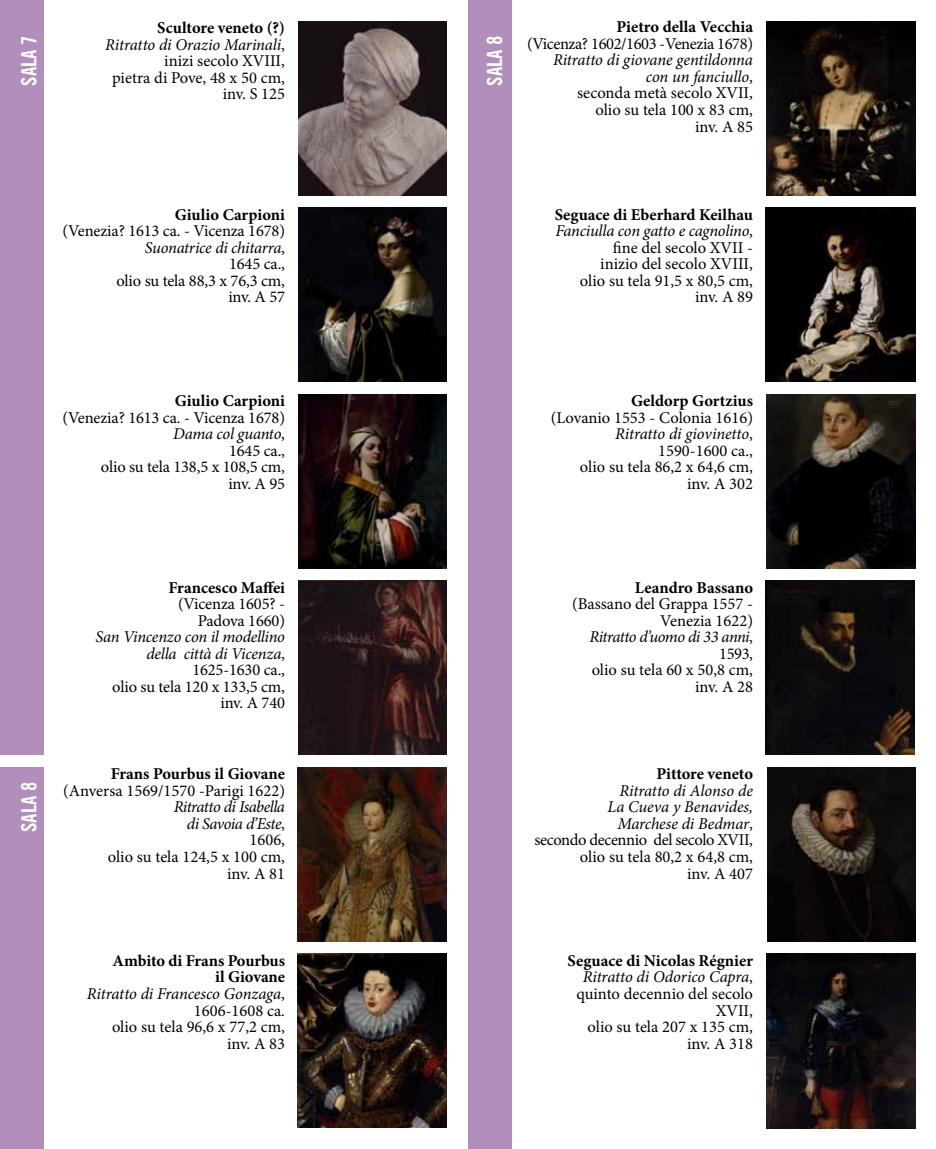
<style>
.page{position:relative;width:936px;height:1149px;background:#fff}
.page>*{position:absolute;margin:0;border:0;box-sizing:border-box;transform-origin:0 0}
.t1{font:21px "Trade Gothic LT Std Bd Cn 20";color:#fff}
.t2{font:16.5px/16.5px "Minion Pro";letter-spacing:-.005em;color:#000;text-align:right}
.t3{font:16.5px/16.5px "Minion Pro";letter-spacing:-.025em;color:#000;text-align:right}
.t4{font:700 16.5px "Minion Pro";color:#000}
.t5{font:italic 16.5px/16.5px "Minion Pro";letter-spacing:-.015em;color:#000;text-align:right}
.s1{font-weight:700}
.s2{font-style:italic}
.s3{font-style:normal}
</style>
<div class="page">
<img style="left:765px;top:580px;width:149px;height:174px">
<img style="left:767px;top:767px;width:148px;height:173px">
<img style="left:766px;top:953px;width:149px;height:174px">
<img style="left:766px;top:21px;width:149px;height:174px">
<img style="left:298px;top:767px;width:148px;height:173px">
<img style="left:298px;top:953px;width:148px;height:173px">
<div style="left:0;top:0;width:43px;height:754px;background:#b18ebc"></div>
<div style="left:468px;top:0;width:43px;height:1148px;background:#b18ebc"></div>
<div style="left:0;top:767px;width:43px;height:381px;background:#b18ebc"></div>
<img style="left:298px;top:208px;width:149px;height:173px">
<img style="left:298px;top:394px;width:149px;height:174px">
<img style="left:298px;top:580px;width:148px;height:174px">
<img style="left:298px;top:21px;width:149px;height:174px">
<img style="left:765px;top:208px;width:150px;height:173px">
<img style="left:766px;top:394px;width:149px;height:174px">
<p class="t2" style="left:105px;top:20px;width:181px"><span class="s1">Scultore veneto (?)<br></span><span class="s2">Ritratto di Orazio Marinali</span>, inizi secolo XVIII,<br>pietra di Pove, 48 x 50 cm, inv. S 125</p>
<p class="t1" style="left:16px;top:86px;width:52px;rotate:-90deg">SALA 7</p>
<p class="t1" style="left:481px;top:86px;width:52px;rotate:-90deg">SALA 8</p>
<p class="t4" style="left:616px;top:16px;width:138px">Pietro della Vecchia</p>
<p class="t3" style="left:527px;top:35px;width:227px">(Vicenza? 1602/1603 -Venezia 1678)</p>
<p class="t2" style="left:553px;top:52px;width:201px"><span class="s2">Ritratto di giovane gentildonna con un fanciullo</span>,<br>seconda metà secolo XVII, olio su tela 100 x 83 cm,<br>inv. A 85</p>
<p class="t4" style="left:175px;top:203px;width:112px">Giulio Carpioni</p>
<p class="t2" style="left:63px;top:223px;width:224px">(Venezia? 1613 ca. - Vicenza 1678)<br><span class="s2">Suonatrice di chitarra</span>,<br>1645 ca.,<br>olio su tela 88,3 x 76,3 cm,<br>inv. A 57</p>
<p class="t2" style="left:554px;top:206px;width:200px"><span class="s1">Seguace di Eberhard Keilhau<br></span><span class="s2">Fanciulla con gatto e cagnolino</span>, fine del secolo XVII -<br>inizio del secolo XVIII,<br>olio su tela 91,5 x 80,5 cm, inv. A 89</p>
<p class="t4" style="left:175px;top:389px;width:112px">Giulio Carpioni</p>
<p class="t2" style="left:63px;top:409px;width:224px">(Venezia? 1613 ca. - Vicenza 1678)<br><span class="s2">Dama col guanto</span>,<br>1645 ca.,<br>olio su tela 138,5 x 108,5 cm,<br>inv. A 95</p>
<p class="t1" style="left:16px;top:831px;width:52px;rotate:-90deg">SALA 8</p>
<p class="t4" style="left:168px;top:575px;width:118px">Francesco Maffei</p>
<p class="t2" style="left:178px;top:595px;width:108px">(Vicenza 1605? -<br>Padova 1660)</p>
<p class="t5" style="left:96px;top:628px;width:191px">San Vincenzo con il modellino della città di Vicenza<span class="s3">,<br>1625-1630 ca.,<br>olio su tela 120 x 133,5 cm, inv. A 740</span></p>
<p class="t4" style="left:111px;top:762px;width:176px">Frans Pourbus il Giovane</p>
<p class="t2" style="left:63px;top:782px;width:223px">(Anversa 1569/1570 -Parigi 1622)</p>
<p class="t2" style="left:108px;top:798px;width:179px"><span class="s2">Ritratto di Isabella<br>di Savoia d’Este</span>,<br>1606,<br>olio su tela 124,5 x 100 cm, inv. A 81</p>
<p class="t2" style="left:87px;top:952px;width:199px"><span class="s1">Ambito di Frans Pourbus<br>il Giovane<br></span><span class="s2">Ritratto di Francesco Gonzaga</span>,<br>1606-1608 ca.<br>olio su tela 96,6 x 77,2 cm, inv. A 83</p>
<p class="t4" style="left:631px;top:389px;width:123px">Geldorp Gortzius</p>
<p class="t2" style="left:551px;top:409px;width:204px">(Lovanio 1553 - Colonia 1616)<br><span class="s2">Ritratto di giovinetto</span>,<br>1590-1600 ca.,<br>olio su tela 86,2 x 64,6 cm,<br>inv. A 302</p>
<p class="t4" style="left:634px;top:575px;width:120px">Leandro Bassano</p>
<p class="t2" style="left:572px;top:595px;width:182px">(Bassano del Grappa 1557 -<br>Venezia 1622)<br><span class="s2">Ritratto d’uomo di 33 anni</span>,<br>1593,<br>olio su tela 60 x 50,8 cm, inv. A 28</p>
<p class="t4" style="left:656px;top:762px;width:98px">Pittore veneto</p>
<p class="t3" style="left:534px;top:782px;width:220px"><span class="s2">Ritratto di Alonso de<br>La Cueva y Benavides,<br>Marchese di Bedmar</span>,<br>secondo decennio del secolo XVII, olio su tela 80,2 x 64,8 cm,<br>inv. A 407</p>
<p class="t2" style="left:567px;top:952px;width:187px"><span class="s1">Seguace di Nicolas Régnier<br></span><span class="s2">Ritratto di Odorico Capra</span>, quinto decennio del secolo<br>XVII,<br>olio su tela 207 x 135 cm, inv. A 318</p>
</div>
